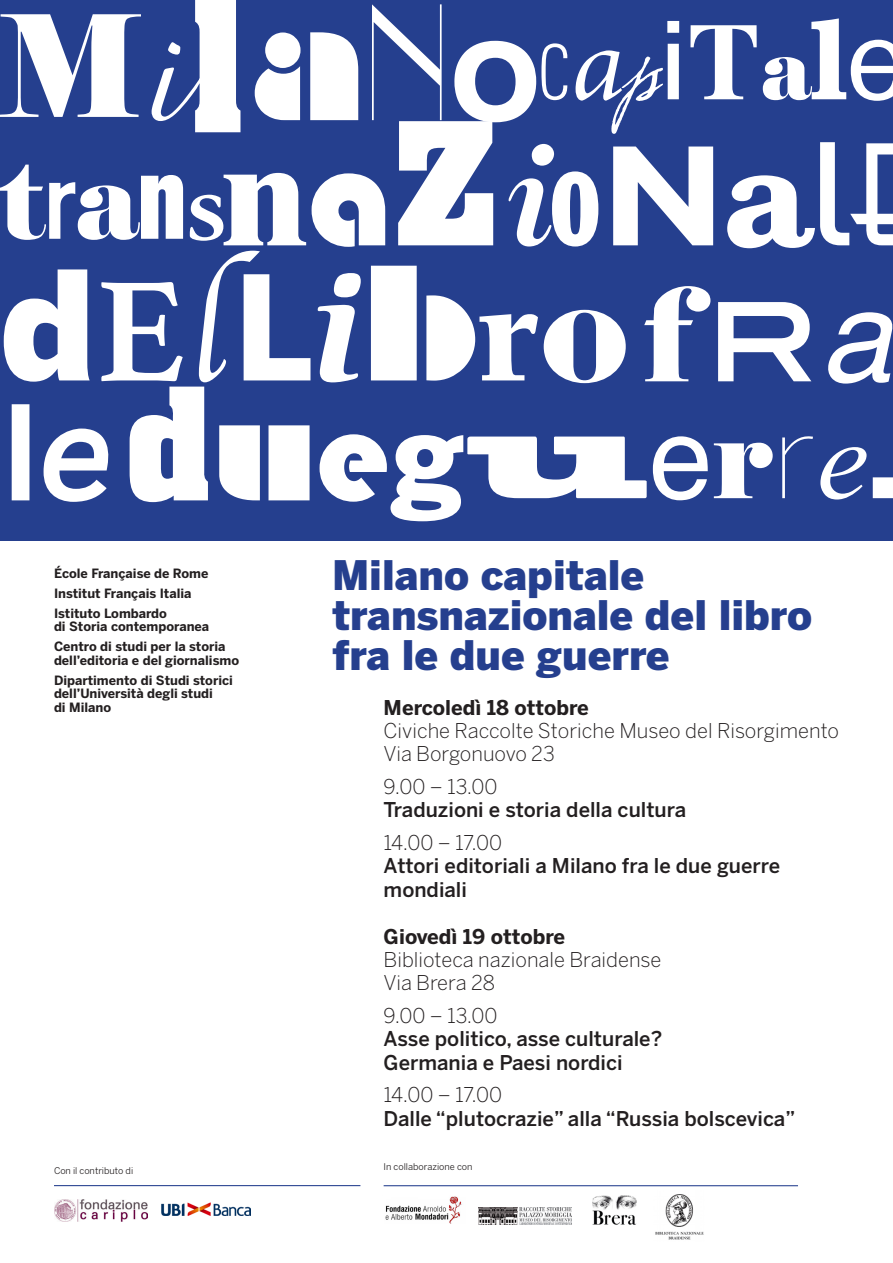
<style>
.page{position:relative;width:893px;height:1263px;background:#fff}
.page>*{position:absolute;margin:0;border:0;box-sizing:border-box;transform-origin:0 0}
.t1{font:900 40.35px/40.3px "Benton Sans";color:#253f8e}
.t2{font:500 20.25px/23.2px "Benton Sans";color:#231f20}
.t3{font:300 20.25px "Benton Sans";color:#231f20}
.t4{font:700 20.25px "Benton Sans";color:#231f20}
.t5{font:700 12.75px/13.5px "Benton Sans";color:#231f20}
.t6{font:9.15px "Benton Sans";color:#231f20}
</style>
<div class="page">
<div style="left:0;top:0;width:893px;height:540px;background:#253f8e"></div>
<svg style="left:152px;top:0;width:384px;height:132px"></svg>
<svg style="left:0;top:14px;width:141px;height:103px"></svg>
<svg style="left:541px;top:18px;width:352px;height:103px"></svg>
<svg style="left:0;top:165px;width:223px;height:76px"></svg>
<svg style="left:224px;top:121px;width:669px;height:127px"></svg>
<svg style="left:4px;top:251px;width:413px;height:121px"></svg>
<svg style="left:12px;top:286px;width:881px;height:235px"></svg>
<img style="left:478px;top:1208px;width:94px;height:17px">
<img style="left:655px;top:1194px;width:49px;height:46px">
<img style="left:593px;top:1195px;width:43px;height:30px">
<hr style="left:384px;top:1185px;width:414px;height:1px;background:#253f8e">
<img style="left:54px;top:1199px;width:93px;height:22px">
<img style="left:162px;top:1202px;width:89px;height:14px">
<img style="left:385px;top:1196px;width:77px;height:27px">
<hr style="left:54px;top:1185px;width:306px;height:1px;background:#253f8e">
<p class="t5" style="left:54px;top:567px;width:156px">École Française de Rome</p>
<p class="t5" style="left:54px;top:586px;width:139px">Institut Français Italia</p>
<p class="t5" style="left:54px;top:606px;width:157px">Istituto Lombardo<br>di Storia contemporanea</p>
<p class="t5" style="left:54px;top:640px;width:187px">Centro di studi per la storia dell’editoria e del giornalismo</p>
<p class="t5" style="left:54px;top:673px;width:180px">Dipartimento di Studi storici dell’Università degli studi<br>di Milano</p>
<p class="t6" style="left:54px;top:1165px;width:81px">Con il contributo di</p>
<p class="t1" style="left:332px;top:554px;width:482px">Milano capitale transnazionale del libro</p>
<p class="t1" style="left:332px;top:635px;width:339px">fra le due guerre</p>
<p class="t4" style="left:384px;top:695px;width:207px">Mercoledì 18 ottobre</p>
<p class="t3" style="left:384px;top:718px;width:457px">Civiche Raccolte Storiche Museo del Risorgimento</p>
<p class="t3" style="left:384px;top:742px;width:173px">Via Borgonuovo 23</p>
<p class="t3" style="left:384px;top:775px;width:115px">9.00 – 13.00</p>
<p class="t2" style="left:384px;top:798px;width:304px">Traduzioni e storia della cultura</p>
<p class="t3" style="left:384px;top:831px;width:120px">14.00 – 17.00</p>
<p class="t2" style="left:384px;top:854px;width:398px">Attori editoriali a Milano fra le due guerre mondiali</p>
<p class="t4" style="left:384px;top:924px;width:183px">Giovedì 19 ottobre</p>
<p class="t3" style="left:384px;top:948px;width:279px">Biblioteca nazionale Braidense</p>
<p class="t3" style="left:384px;top:971px;width:113px">Via Brera 28</p>
<p class="t3" style="left:384px;top:1004px;width:115px">9.00 – 13.00</p>
<p class="t2" style="left:384px;top:1027px;width:280px">Asse politico, asse culturale?</p>
<p class="t2" style="left:384px;top:1050px;width:240px">Germania e Paesi nordici</p>
<p class="t3" style="left:384px;top:1083px;width:120px">14.00 – 17.00</p>
<p class="t2" style="left:384px;top:1106px;width:413px">Dalle “plutocrazie” alla “Russia bolscevica”</p>
<p class="t6" style="left:384px;top:1161px;width:90px">In collaborazione con</p>
</div>
